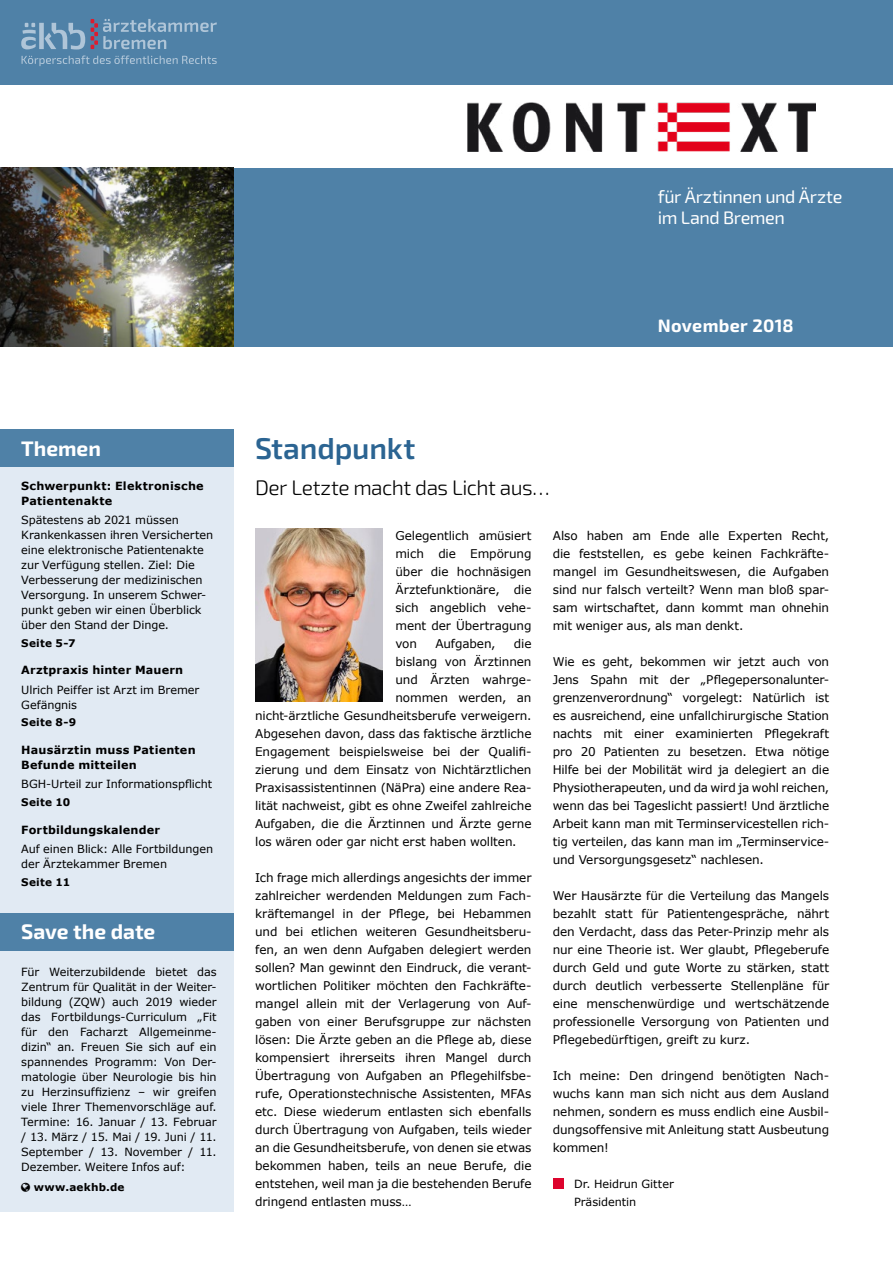
<style>
.page{position:relative;width:893px;height:1263px;background:#fff}
.page>*{position:absolute;margin:0;border:0;box-sizing:border-box;transform-origin:0 0}
.t1{font:600 30px "Exo 2";letter-spacing:-.005em;color:#2b6492}
.t2{font:300 21px "Exo 2";letter-spacing:-.025em;color:#000}
.t3{font:700 21px "Exo 2";color:#fff}
.t4{font:18px/21px "Exo 2";letter-spacing:-.02em;color:#fff}
.t5{font:700 18px "Exo 2";letter-spacing:.02em;color:#fff}
.t6{font:12px/18px "Verdana";letter-spacing:-.01em;color:#000;text-align:justify}
.t7{font:11.25px/15px "Verdana";letter-spacing:-.005em;color:#000}
.t8{font:700 11.25px/15px "Verdana";letter-spacing:.015em;color:#000}
.t9{font:700 10.5px "Verdana";letter-spacing:.025em;color:#000}
</style>
<div class="page">
<div style="left:234px;top:168px;width:659px;height:179px;background:#4f81a7"></div>
<div style="left:0;top:429px;width:234px;height:783px;background:#e1eaf3"></div>
<div style="left:0;top:429px;width:234px;height:38px;background:#4f81a7"></div>
<div style="left:0;top:0;width:893px;height:85px;background:#4f81a7"></div>
<img style="left:468px;top:103px;width:348px;height:48px">
<div style="left:39px;top:23px;width:5px;height:26px;background:#afc5d8"></div>
<svg style="left:45px;top:23px;width:40px;height:27px"></svg>
<svg style="left:91px;top:19px;width:126px;height:30px"></svg>
<svg style="left:21px;top:23px;width:15px;height:26px"></svg>
<svg style="left:22px;top:56px;width:195px;height:10px"></svg>
<img style="left:255px;top:528px;width:128px;height:174px">
<div style="left:553px;top:1178px;width:10px;height:11px;background:#dd042d"></div>
<img style="left:0;top:168px;width:234px;height:179px">
<div style="left:0;top:913px;width:234px;height:38px;background:#4f81a7"></div>
<h3 class="t4" style="left:658px;top:186px;width:186px">für Ärztinnen und Ärzte im Land Bremen</h3>
<h3 class="t5" style="left:658px;top:314px;width:137px">November 2018</h3>
<h2 class="t3" style="left:21px;top:436px;width:81px">Themen</h2>
<p class="t8" style="left:21px;top:478px;width:184px">Schwerpunkt: Elektronische<br>Patientenakte</p>
<p class="t7" style="left:21px;top:512px;width:193px">Spätestens ab 2021 müssen<br>Krankenkassen ihren Versicherten eine elektronische Patientenakte zur Verfügung stellen. Ziel: Die<br>Verbesserung der medizinischen<br>Versorgung. In unserem Schwer&shy;punkt geben wir einen Überblick über den Stand der Dinge.</p>
<p class="t9" style="left:21px;top:635px;width:56px">Seite 5-7</p>
<p class="t8" style="left:21px;top:662px;width:163px">Arztpraxis hinter Mauern</p>
<p class="t7" style="left:21px;top:682px;width:180px">Ulrich Peiffer ist Arzt im Bremer<br>Gefängnis</p>
<p class="t9" style="left:21px;top:715px;width:56px">Seite 8-9</p>
<p class="t8" style="left:21px;top:742px;width:176px">Hausärztin muss Patienten<br>Befunde mitteilen</p>
<p class="t7" style="left:21px;top:777px;width:193px">BGH-Urteil zur Informationspflicht</p>
<p class="t9" style="left:21px;top:795px;width:51px">Seite 10</p>
<p class="t8" style="left:21px;top:822px;width:140px">Fortbildungskalender</p>
<p class="t7" style="left:21px;top:841px;width:193px">Auf einen Blick: Alle Fortbildungen der Ärztekammer Bremen</p>
<p class="t9" style="left:21px;top:875px;width:50px">Seite 11</p>
<h2 class="t3" style="left:21px;top:919px;width:136px">Save the date</h2>
<p class="t7" style="left:21px;top:964px;width:197px;text-align:justify">Für Weiterzubildende bietet das Zentrum für Qualität in der Weiter&shy;bildung (ZQW) auch 2019 wieder das Fortbildungs-Curriculum „Fit für den Facharzt Allgemeinme&shy;dizin“ an. Freuen Sie sich auf ein spannendes Programm: Von Der&shy;matologie über Neurologie bis hin zu Herzinsuffizienz – wir greifen viele Ihrer Themenvorschläge auf.<br>Termine: 16. Januar / 13. Februar / 13. März / 15. Mai / 19. Juni / 11.<br>September / 13. November / 11.<br>Dezember. Weitere Infos auf:</p>
<p class="t9" style="left:34px;top:1180px;width:92px">www.aekhb.de</p>
<h1 class="t1" style="left:255px;top:431px;width:162px">Standpunkt</h1>
<h2 class="t2" style="left:255px;top:475px;width:296px">Der Letzte macht das Licht aus…</h2>
<p class="t6" style="left:395px;top:527px;width:138px">Gelegentlich amüsiert mich die Empörung über die hochnäsigen Ärztefunktionäre, die sich angeblich vehe&shy;ment der Übertragung von</p>
<p class="t6" style="left:435px;top:635px;width:62px">Aufgaben,</p>
<p class="t6" style="left:514px;top:635px;width:19px">die</p>
<p class="t6" style="left:395px;top:653px;width:138px">bislang von Ärztinnen</p>
<p class="t6" style="left:395px;top:671px;width:138px">und Ärzten wahrge-</p>
<p class="t6" style="left:395px;top:689px;width:138px">nommen werden, an</p>
<p class="t6" style="left:255px;top:707px;width:278px">nicht-ärztliche Gesundheitsberufe verweigern.</p>
<p class="t6" style="left:255px;top:725px;width:278px">Abgesehen davon, dass das faktische ärztliche</p>
<p class="t6" style="left:255px;top:743px;width:278px">Engagement beispielsweise bei der Qualifi-</p>
<p class="t6" style="left:255px;top:761px;width:278px">zierung und dem Einsatz von Nichtärztlichen</p>
<p class="t6" style="left:255px;top:779px;width:278px">Praxisassistentinnen (NäPra) eine andere Rea-</p>
<p class="t6" style="left:255px;top:797px;width:278px">lität nachweist, gibt es ohne Zweifel zahlreiche</p>
<p class="t6" style="left:255px;top:815px;width:278px">Aufgaben, die die Ärztinnen und Ärzte gerne</p>
<p class="t6" style="left:255px;top:833px;width:263px">los wären oder gar nicht erst haben wollten.</p>
<p class="t6" style="left:255px;top:869px;width:278px">Ich frage mich allerdings angesichts der immer zahlreicher werdenden Meldungen zum Fach&shy;kräftemangel in der Pflege, bei Hebammen und bei etlichen weiteren Gesundheitsberu&shy;fen, an wen denn Aufgaben delegiert werden sollen? Man gewinnt den Eindruck, die verant&shy;wortlichen Politiker möchten den Fachkräfte&shy;mangel allein mit der Verlagerung von Auf&shy;gaben von einer Berufsgruppe zur nächsten lösen: Die Ärzte geben an die Pflege ab, diese kompensiert ihrerseits ihren Mangel durch Übertragung von Aufgaben an Pflegehilfsbe&shy;rufe, Operationstechnische Assistenten, MFAs etc. Diese wiederum entlasten sich ebenfalls durch Übertragung von Aufgaben, teils wieder an die Gesundheitsberufe, von denen sie etwas bekommen haben, teils an neue Berufe, die entstehen, weil man ja die bestehenden Berufe dringend entlasten muss…</p>
<p class="t6" style="left:553px;top:527px;width:278px">Also haben am Ende alle Experten Recht, die feststellen, es gebe keinen Fachkräfte&shy;mangel im Gesundheitswesen, die Aufgaben sind nur falsch verteilt? Wenn man bloß spar&shy;sam wirtschaftet, dann kommt man ohnehin mit weniger aus, als man denkt.</p>
<p class="t6" style="left:553px;top:653px;width:278px">Wie es geht, bekommen wir jetzt auch von Jens Spahn mit der „Pflegepersonalunter&shy;grenzenverordnung“ vorgelegt: Natürlich ist es ausreichend, eine unfallchirurgische Station nachts mit einer examinierten Pflegekraft pro 20 Patienten zu besetzen. Etwa nötige Hilfe bei der Mobilität wird ja delegiert an die Physiotherapeuten, und da wird ja wohl reichen, wenn das bei Tageslicht passiert! Und ärztliche Arbeit kann man mit Terminservicestellen rich&shy;tig verteilen, das kann man im „Terminservice&shy;und Versorgungsgesetz“ nachlesen.</p>
<p class="t6" style="left:553px;top:887px;width:278px">Wer Hausärzte für die Verteilung das Mangels bezahlt statt für Patientengespräche, nährt den Verdacht, dass das Peter-Prinzip mehr als nur eine Theorie ist. Wer glaubt, Pflegeberufe durch Geld und gute Worte zu stärken, statt durch deutlich verbesserte Stellenpläne für eine menschenwürdige und wertschätzende professionelle Versorgung von Patienten und Pflegebedürftigen, greift zu kurz.</p>
<p class="t6" style="left:553px;top:1067px;width:278px">Ich meine: Den dringend benötigten Nach&shy;wuchs kann man sich nicht aus dem Ausland nehmen, sondern es muss endlich eine Ausbil&shy;dungsoffensive mit Anleitung statt Ausbeutung kommen!</p>
<p class="t7" style="left:574px;top:1175px;width:101px;line-height:18px">Dr. Heidrun Gitter<br>Präsidentin</p>
</div>
